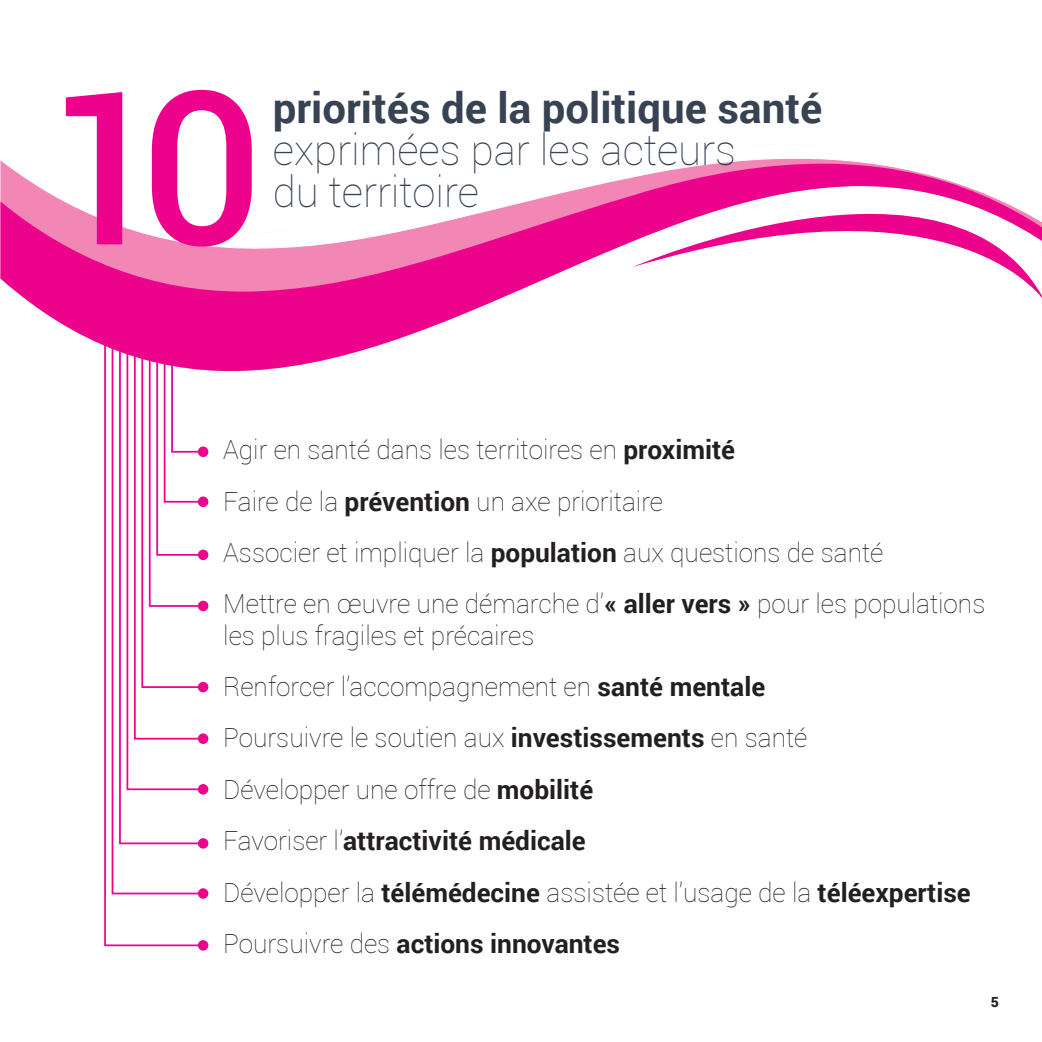
<style>
.page{position:relative;width:1042px;height:1042px;background:#fff}
.page>*{position:absolute;margin:0;border:0;box-sizing:border-box;transform-origin:0 0}
.t1{font:500 214.2px "Roboto";color:#ed028c}
.t2{font:100 42px "Roboto";color:#374352}
.t3{font:700 42px "Roboto";color:#374352}
.t4{font:100 26.25px/31.5px "Roboto";color:#231f20}
.t5{font:700 26.25px "Roboto";color:#231f20}
.t6{font:900 14px "Roboto";color:#231f20}
.s1{font-weight:700}
.s2{font-weight:100}
</style>
<div class="page">
<svg style="left:0;top:255px;width:600px;height:116px;fill:#ed028c"></svg>
<svg style="left:0;top:160px;width:633px;height:95px"></svg>
<svg style="left:633px;top:158px;width:409px;height:140px"></svg>
<div style="left:198px;top:446px;width:10px;height:11px;background:#ed028c;border-radius:50%"></div>
<div style="left:198px;top:496px;width:10px;height:11px;background:#ed028c;border-radius:50%"></div>
<div style="left:198px;top:549px;width:10px;height:11px;background:#ed028c;border-radius:50%"></div>
<div style="left:198px;top:601px;width:10px;height:10px;background:#ed028c;border-radius:50%"></div>
<div style="left:198px;top:682px;width:10px;height:10px;background:#ed028c;border-radius:50%"></div>
<div style="left:198px;top:733px;width:10px;height:11px;background:#ed028c;border-radius:50%"></div>
<div style="left:198px;top:784px;width:10px;height:10px;background:#ed028c;border-radius:50%"></div>
<div style="left:198px;top:838px;width:10px;height:10px;background:#ed028c;border-radius:50%"></div>
<div style="left:198px;top:888px;width:10px;height:11px;background:#ed028c;border-radius:50%"></div>
<svg style="left:103px;top:336px;width:102px;height:611px"></svg>
<div style="left:198px;top:940px;width:10px;height:10px;background:#ed028c;border-radius:50%"></div>
<p class="t1" style="left:47px;top:17px;width:217px">10</p>
<p class="t3" style="left:273px;top:79px;width:551px">priorités de la politique santé</p>
<p class="t2" style="left:273px;top:121px;width:465px">exprimées par les acteurs</p>
<p class="t2" style="left:273px;top:163px;width:208px">du territoire</p>
<p class="t4" style="left:223px;top:433px;width:513px">Agir en santé dans les territoires en <span class="s1">proximité</span></p>
<p class="t4" style="left:223px;top:484px;width:441px">Faire de la <span class="s1">prévention</span> un axe prioritaire</p>
<p class="t4" style="left:223px;top:536px;width:661px">Associer et impliquer la <span class="s1">population</span> aux questions de santé</p>
<p class="t4" style="left:223px;top:587px;width:763px">Mettre en œuvre une démarche d’<span class="s1">« aller vers »</span> pour les populations les plus fragiles et précaires</p>
<p class="t4" style="left:223px;top:670px;width:543px">Renforcer l’accompagnement en <span class="s1">santé mentale</span></p>
<p class="t4" style="left:223px;top:721px;width:586px">Poursuivre le soutien aux <span class="s1">investissements</span> en santé</p>
<p class="t4" style="left:223px;top:773px;width:371px">Développer une offre de <span class="s1">mobilité</span></p>
<p class="t5" style="left:223px;top:822px;width:364px"><span class="s2">Favoriser l’</span>attractivité médicale</p>
<p class="t4" style="left:223px;top:875px;width:749px">Développer la <span class="s1">télémédecine</span> assistée et l’usage de la <span class="s1">téléexpertise</span></p>
<p class="t5" style="left:223px;top:925px;width:398px"><span class="s2">Poursuivre des</span> actions innovantes</p>
<p class="t6" style="left:991px;top:992px;width:10px">5</p>
</div>
